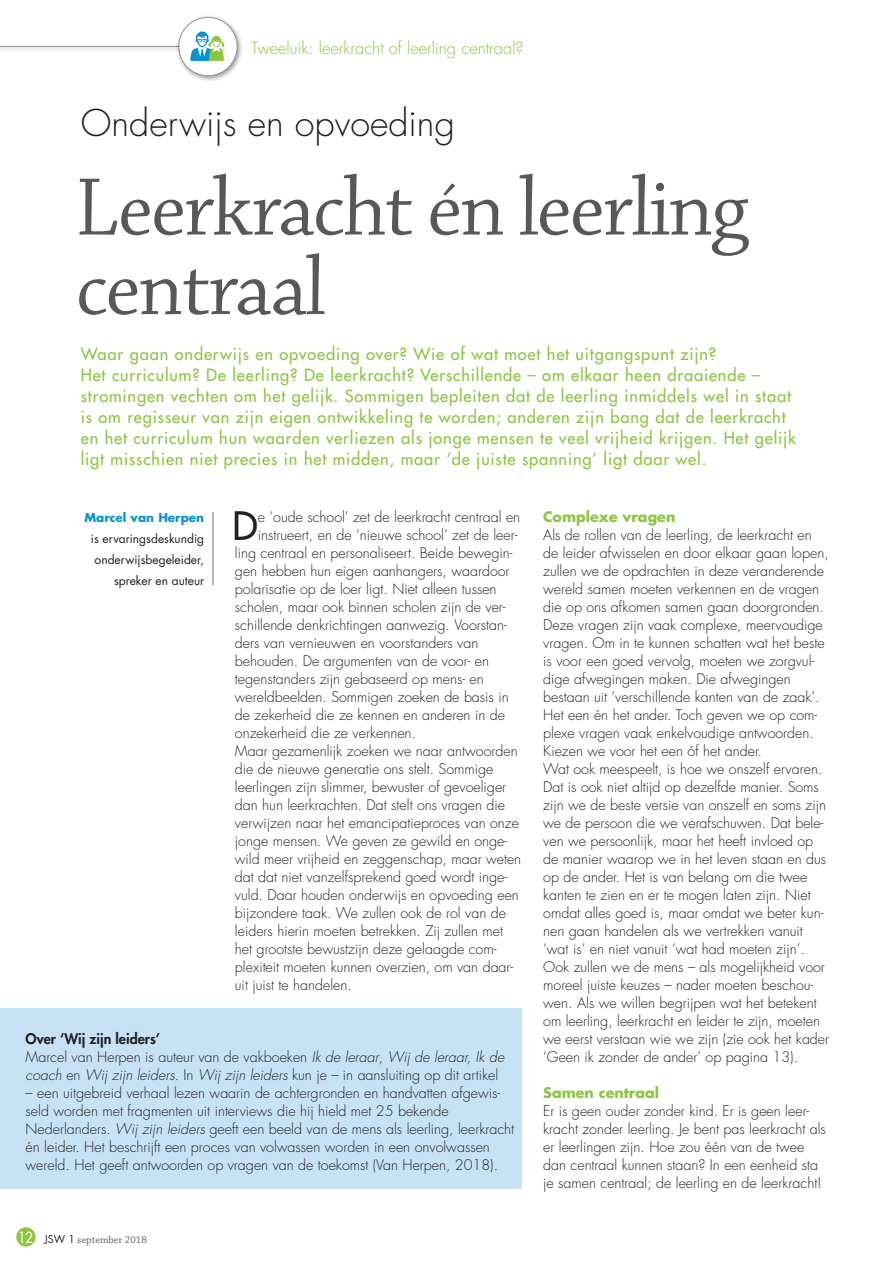
<style>
.page{position:relative;width:893px;height:1263px;background:#fff}
.page>*{position:absolute;margin:0;border:0;box-sizing:border-box;transform-origin:0 0}
.t1{font:87px/79.5px "Chaparral Pro Disp";letter-spacing:-.005em;color:#57585a}
.t2{font:500 38.1px "Futura Std";color:#231f20}
.t3{font:300 36px "Futura Std";color:#231f20}
.t4{font:500 16.5px/21px "Futura Std";letter-spacing:.05em;color:#8bc63e}
.t5{font:300 16.5px "Futura Std";color:#8bc63e}
.t6{font:300 14.25px/18px "Futura Std";color:#231f20}
.t7{font:700 14.25px "Futura Std";color:#8bc63e}
.t8{font:12px/21px "Futura Std";color:#231f20;text-align:right}
.t9{font:700 12px "Futura Std";color:#0095d9}
.t10{font:10.5px "Chaparral Pro";color:#636366}
.s1{font-weight:800}
.s2{font-style:italic}
.s3{font-family:"Futura Std";font-size:15px;color:#fff}
.s4{font-family:"Futura Std";color:#231f20}
</style>
<div class="page">
<hr style="left:213px;top:512px;width:1px;height:73px;background:#6c6d70">
<div style="left:0;top:43px;width:184px;height:10px;background:#f4f4f4"></div>
<hr style="left:0;top:46px;width:179px;height:1px;background:#939598">
<div style="left:0;top:1008px;width:521px;height:180px;background:#c7e2f5"></div>
<div style="left:175px;top:14px;width:68px;height:68px;background:#231f20;opacity:.45"></div>
<div style="left:179px;top:17px;width:58px;height:59px;background:#fff;border-radius:50%"></div>
<div style="left:178px;top:17px;width:59px;height:59px;border:1px solid #939598;border-radius:50%"></div>
<svg style="left:190px;top:32px;width:35px;height:29px"></svg>
<div style="left:16px;top:1227px;width:20px;height:20px;background:#8bc63e;border-radius:50%"></div>
<p class="t5" style="left:251px;top:38px;width:274px">Tweeluik: leerkracht of leerling centraal?</p>
<h3 class="t3" style="left:81px;top:101px;width:376px">Onderwijs en opvoeding</h3>
<h1 class="t1" style="left:77px;top:173px;width:673px">Leerkracht én leerling centraal</h1>
<p class="t4" style="left:81px;top:343px;width:717px">Waar gaan onderwijs en opvoeding over? Wie of wat moet het uitgangspunt zijn?<br>Het curriculum? De leerling? De leerkracht? Verschillende – om elkaar heen draaiende – stromingen vechten om het gelijk. Sommigen bepleiten dat de leerling inmiddels wel in staat is om regisseur van zijn eigen ontwikkeling te worden; anderen zijn bang dat de leerkracht en het curriculum hun waarden verliezen als jonge mensen te veel vrijheid krijgen. Het gelijk ligt misschien niet precies in het midden, maar ‘de juiste spanning’ ligt daar wel.</p>
<p class="t9" style="left:84px;top:509px;width:121px">Marcel van Herpen</p>
<p class="t8" style="left:91px;top:528px;width:115px">is ervaringsdeskundig onderwijsbegeleider, spreker en auteur</p>
<h2 class="t2" style="left:232px;top:502px;width:27px">D</h2>
<p class="t6" style="left:258px;top:508px;width:264px">e ‘oude school’ zet de leerkracht centraal en</p>
<p class="t6" style="left:258px;top:526px;width:261px">instrueert, en de ‘nieuwe school’ zet de leer-</p>
<p class="t6" style="left:235px;top:544px;width:279px">ling centraal en personaliseert. Beide bewegin-</p>
<p class="t6" style="left:235px;top:562px;width:276px">gen hebben hun eigen aanhangers, waardoor</p>
<p class="t6" style="left:235px;top:580px;width:263px">polarisatie op de loer ligt. Niet alleen tussen</p>
<p class="t6" style="left:235px;top:598px;width:272px">scholen, maar ook binnen scholen zijn de ver-</p>
<p class="t6" style="left:235px;top:616px;width:273px">schillende denkrichtingen aanwezig. Voorstan-</p>
<p class="t6" style="left:235px;top:634px;width:245px">ders van vernieuwen en voorstanders van</p>
<p class="t6" style="left:235px;top:652px;width:256px">behouden. De argumenten van de voor- en</p>
<p class="t6" style="left:235px;top:670px;width:250px">tegenstanders zijn gebaseerd op mens- en</p>
<p class="t6" style="left:235px;top:688px;width:275px">wereldbeelden. Sommigen zoeken de basis in</p>
<p class="t6" style="left:235px;top:706px;width:272px">de zekerheid die ze kennen en anderen in de</p>
<p class="t6" style="left:235px;top:724px;width:183px">onzekerheid die ze verkennen.</p>
<p class="t6" style="left:235px;top:742px;width:284px">Maar gezamenlijk zoeken we naar antwoorden</p>
<p class="t6" style="left:235px;top:760px;width:260px">die de nieuwe generatie ons stelt. Sommige</p>
<p class="t6" style="left:235px;top:778px;width:273px">leerlingen zijn slimmer, bewuster of gevoeliger</p>
<p class="t6" style="left:235px;top:796px;width:272px">dan hun leerkrachten. Dat stelt ons vragen die</p>
<p class="t6" style="left:235px;top:814px;width:286px">verwijzen naar het emancipatieproces van onze</p>
<p class="t6" style="left:235px;top:832px;width:274px">jonge mensen. We geven ze gewild en onge-</p>
<p class="t6" style="left:235px;top:850px;width:288px">wild meer vrijheid en zeggenschap, maar weten</p>
<p class="t6" style="left:235px;top:868px;width:274px">dat dat niet vanzelfsprekend goed wordt inge-</p>
<p class="t6" style="left:235px;top:886px;width:286px">vuld. Daar houden onderwijs en opvoeding een</p>
<p class="t6" style="left:235px;top:904px;width:273px">bijzondere taak. We zullen ook de rol van de</p>
<p class="t6" style="left:235px;top:922px;width:270px">leiders hierin moeten betrekken. Zij zullen met</p>
<p class="t6" style="left:235px;top:940px;width:263px">het grootste bewustzijn deze gelaagde com-</p>
<p class="t6" style="left:235px;top:958px;width:280px">plexiteit moeten kunnen overzien, om van daar-</p>
<p class="t6" style="left:235px;top:976px;width:118px">uit juist te handelen.</p>
<p class="t6" style="left:26px;top:1030px;width:480px"><span class="s1">Over ‘Wij zijn leiders’<br></span>Marcel van Herpen is auteur van de vakboeken <span class="s2">Ik de leraar</span>, <span class="s2">Wij de leraar, Ik de coach</span> en <span class="s2">Wij zijn leiders</span>. In <span class="s2">Wij zijn leiders</span> kun je – in aansluiting op dit artikel</p>
<p class="t6" style="left:26px;top:1084px;width:490px">– een uitgebreid verhaal lezen waarin de achtergronden en handvatten afgewis&shy;seld worden met fragmenten uit interviews die hij hield met 25 bekende Nederlanders. <span class="s2">Wij zijn leiders</span> geeft een beeld van de mens als leerling, leerkracht én leider. Het beschrijft een proces van volwassen worden in een onvolwassen wereld. Het geeft antwoorden op vragen van de toekomst (Van Herpen, 2018).</p>
<p class="t10" style="left:18px;top:1234px;width:131px"><span class="s3">12</span> <span class="s4">JSW 1</span> september 2018</p>
<p class="t7" style="left:543px;top:507px;width:134px">Complexe vragen</p>
<p class="t6" style="left:543px;top:526px;width:287px">Als de rollen van de leerling, de leerkracht en de leider afwisselen en door elkaar gaan lopen, zullen we de opdrachten in deze veranderende wereld samen moeten verkennen en de vragen die op ons afkomen samen gaan doorgronden.<br>Deze vragen zijn vaak complexe, meervoudige vragen. Om in te kunnen schatten wat het beste is voor een goed vervolg, moeten we zorgvul&shy;dige afwegingen maken. Die afwegingen bestaan uit ‘verschillende kanten van de zaak’.<br>Het een én het ander. Toch geven we op com&shy;plexe vragen vaak enkelvoudige antwoorden.<br>Kiezen we voor het een óf het ander.<br>Wat ook meespeelt, is hoe we onszelf ervaren.<br>Dat is ook niet altijd op dezelfde manier. Soms zijn we de beste versie van onszelf en soms zijn we de persoon die we verafschuwen. Dat bele&shy;ven we persoonlijk, maar het heeft invloed op de manier waarop we in het leven staan en dus op de ander. Het is van belang om die twee kanten te zien en er te mogen laten zijn. Niet omdat alles goed is, maar omdat we beter kun&shy;nen gaan handelen als we vertrekken vanuit ‘wat is’ en niet vanuit ‘wat had moeten zijn’.<br>Ook zullen we de mens – als mogelijkheid voor moreel juiste keuzes – nader moeten beschou&shy;wen. Als we willen begrijpen wat het betekent om leerling, leerkracht en leider te zijn, moeten we eerst verstaan wie we zijn (zie ook het kader ‘Geen ik zonder de ander’ op pagina 13).</p>
<p class="t7" style="left:543px;top:1083px;width:117px">Samen centraal</p>
<p class="t6" style="left:543px;top:1102px;width:284px">Er is geen ouder zonder kind. Er is geen leer&shy;kracht zonder leerling. Je bent pas leerkracht als er leerlingen zijn. Hoe zou één van de twee dan centraal kunnen staan? In een eenheid sta je samen centraal; de leerling en de leerkracht!</p>
</div>
